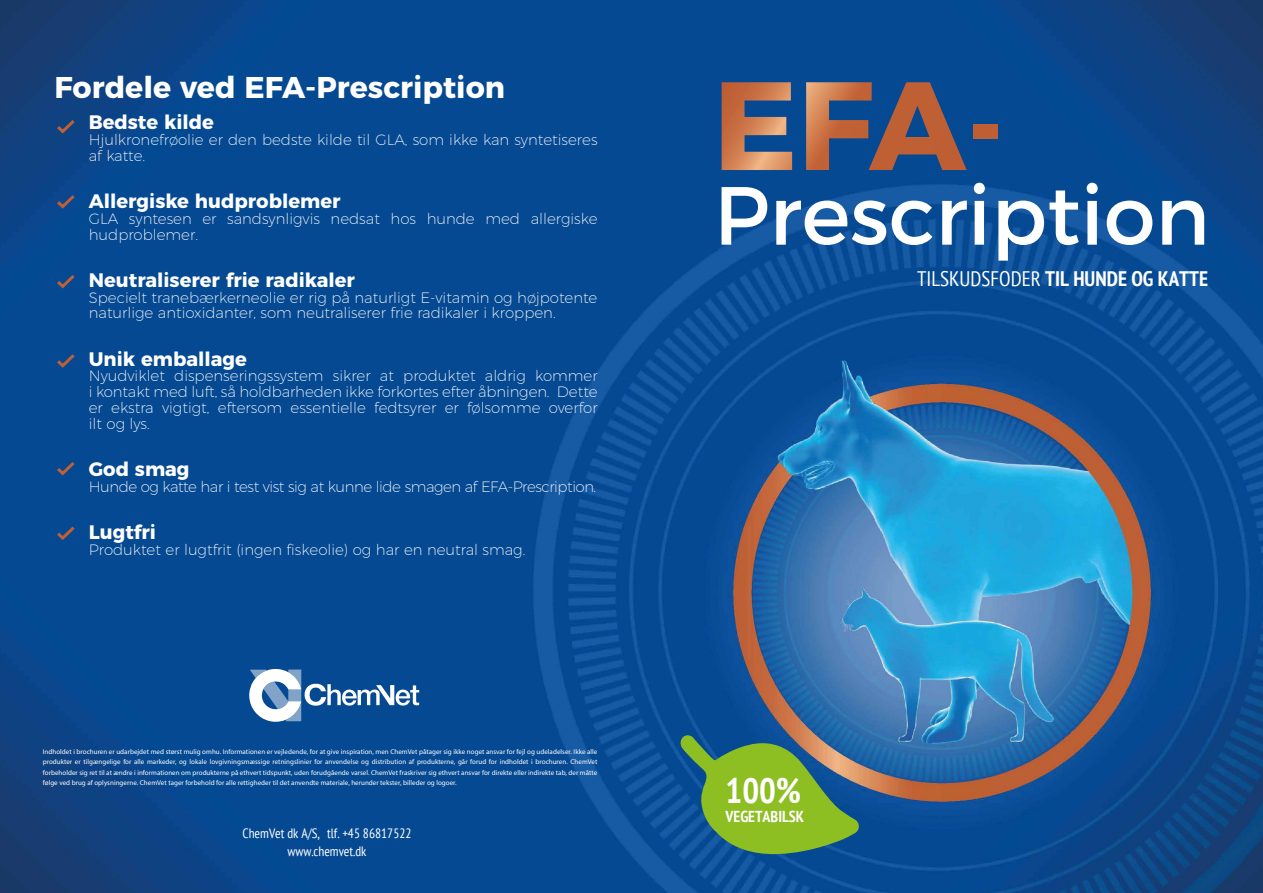
<style>
.page{position:relative;width:1263px;height:893px;background:#fff}
.page>*{position:absolute;margin:0;border:0;box-sizing:border-box;transform-origin:0 0}
.t1{font:82.35px "Montserrat";color:#fff}
.t2{font:700 condensed 35.1px "PT Sans";color:#fff}
.t3{font:700 30px "Montserrat";color:#fff}
.t4{font:700 condensed 21px "PT Sans";color:#fff}
.t5{font:700 19.5px "Montserrat";color:#fff}
.t6{font:700 condensed 15.9px "PT Sans";color:#fff}
.t7{font:200 15px/15.8px "Montserrat";color:#fff}
.t8{font:200 15px "Montserrat";letter-spacing:-.03em;color:#fff}
.t9{font:condensed 13.5px/18px "PT Sans";color:#fff;text-align:center}
.t10{font:7.05px/10.5px "Myriad Pro";letter-spacing:.005em;color:#fff;text-align:justify}
.s1{font-weight:400}
</style>
<div class="page">
<img style="left:0;top:0;width:1263px;height:893px">
<svg style="left:249px;top:669px;width:170px;height:53px"></svg>
<svg style="left:703px;top:40px;width:294px;height:162px"></svg>
<svg style="left:679px;top:734px;width:181px;height:121px"></svg>
<svg style="left:54px;top:117px;width:24px;height:19px"></svg>
<svg style="left:54px;top:192px;width:24px;height:19px"></svg>
<svg style="left:54px;top:272px;width:24px;height:19px"></svg>
<svg style="left:54px;top:351px;width:24px;height:19px"></svg>
<svg style="left:54px;top:459px;width:24px;height:19px"></svg>
<svg style="left:54px;top:523px;width:24px;height:19px"></svg>
<h3 class="t3" style="left:54px;top:62px;width:452px">Fordele ved EFA-Prescription</h3>
<h3 class="t5" style="left:89px;top:106px;width:127px">Bedste kilde</h3>
<h3 class="t7" style="left:89px;top:131px;width:510px">Hjulkronefrøolie er den bedste kilde til GLA, som ikke kan syntetiseres af katte.</h3>
<h3 class="t5" style="left:89px;top:185px;width:253px">Allergiske hudproblemer</h3>
<h3 class="t7" style="left:89px;top:209px;width:510px">GLA syntesen er sandsynligvis nedsat hos hunde med allergiske hudproblemer.</h3>
<h3 class="t5" style="left:89px;top:264px;width:268px">Neutraliserer frie radikaler</h3>
<h3 class="t7" style="left:89px;top:288px;width:510px">Specielt tranebærkerneolie er rig på naturligt E-vitamin og højpotente naturlige antioxidanter, som neutraliserer frie radikaler i kroppen.</h3>
<h3 class="t5" style="left:89px;top:343px;width:160px">Unik emballage</h3>
<h3 class="t7" style="left:89px;top:367px;width:510px;text-align:justify">Nyudviklet dispenseringssystem sikrer at produktet aldrig kommer i kontakt med luft, så holdbarheden ikke forkortes efter åbningen. Dette er ekstra vigtigt, eftersom essentielle fedtsyrer er følsomme overfor ilt og lys.</h3>
<h3 class="t5" style="left:89px;top:453px;width:102px">God smag</h3>
<h3 class="t8" style="left:89px;top:475px;width:509px">Hunde og katte har i test vist sig at kunne lide smagen af EFA-Prescription.</h3>
<h3 class="t5" style="left:89px;top:516px;width:69px">Lugtfri</h3>
<h3 class="t7" style="left:89px;top:540px;width:438px">Produktet er lugtfrit (ingen fiskeolie) og har en neutral smag.</h3>
<p class="t10" style="left:43px;top:746px;width:556px">Indholdet i brochuren er udarbejdet med størst mulig omhu. Informationen er vejledende, for at give inspiration, men ChemVet påtager sig ikke noget ansvar for fejl og udeladelser. Ikke alle produkter er tilgængelige for alle markeder, og lokale lovgivningsmæssige retningslinier for anvendelse og distribution af produkterne, går forud for indholdet i brochuren. ChemVet forbeholder sig ret til at ændre i informationen om produkterne på ethvert tidspunkt, uden forudgående varsel. ChemVet fraskriver sig ethvert ansvar for direkte eller indirekte tab, der måtte følge ved brug af oplysningerne. ChemVet tager forbehold for alle rettigheder til det anvendte materiale, herunder tekster, billeder og logoer.</p>
<h3 class="t9" style="left:242px;top:824px;width:171px">ChemVet dk A/S, tlf. +45 86817522 www.chemvet.dk</h3>
<h1 class="t1" style="left:714px;top:149px;width:497px">Prescription</h1>
<h3 class="t4" style="left:917px;top:265px;width:292px"><span class="s1">TILSKUDSFODER</span> TIL HUNDE OG KATTE</h3>
<h2 class="t2" style="left:725px;top:767px;width:77px">100%</h2>
<h3 class="t6" style="left:725px;top:806px;width:80px">VEGETABILSK</h3>
</div>
